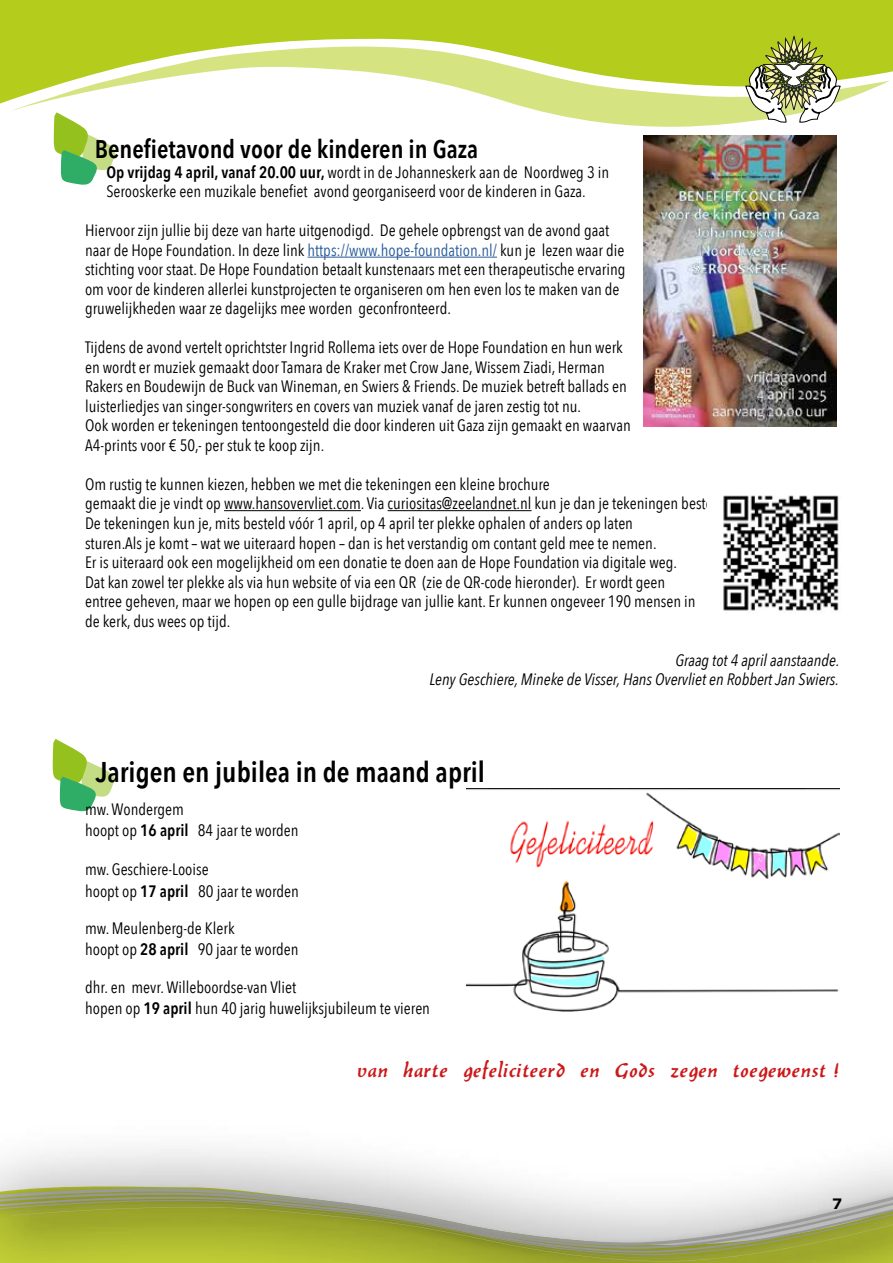
<style>
.page{position:relative;width:893px;height:1263px;background:#fff}
.page>*{position:absolute;margin:0;border:0;box-sizing:border-box;transform-origin:0 0}
.t1{font:600 28.5px "Avenir Next Condensed";color:#000}
.t2{font:600 25.5px "Avenir Next Condensed";color:#000}
.t3{font:22.5px "Hackles";color:#cd1719}
.t4{font:16.5px/19.5px "Avenir Next Condensed";color:#000}
.t5{font:italic 16.5px/19.5px "Avenir Next Condensed";color:#000;text-align:right}
.t6{font:900 15px "Avenir";color:#000;scale:1.08 1}
.s1{font-weight:600}
.s2{color:#275b9b}
</style>
<div class="page">
<img style="left:467px;top:789px;width:373px;height:223px">
<svg style="left:54px;top:127px;width:61px;height:58px"></svg>
<svg style="left:53px;top:739px;width:61px;height:73px"></svg>
<div style="left:0;top:0;width:893px;height:104px;background:#b4cc1b"></div>
<svg style="left:11px;top:47px;width:879px;height:80px"></svg>
<img style="left:0;top:1149px;width:893px;height:46px">
<img style="left:0;top:1195px;width:893px;height:68px">
<svg style="left:12px;top:1205px;width:881px;height:56px;background:#aeb563"></svg>
<hr style="left:308px;top:257px;width:189px;height:1px;background:#275b9b">
<hr style="left:224px;top:510px;width:137px;height:1px;background:#000">
<hr style="left:388px;top:510px;width:144px;height:1px;background:#000">
<svg style="left:746px;top:36px;width:94px;height:86px"></svg>
<img style="left:723px;top:495px;width:116px;height:116px">
<img style="left:643px;top:135px;width:194px;height:291px">
<h2 class="t2" style="left:95px;top:127px;width:385px">Benefietavond voor de kinderen in Gaza</h2>
<p class="t4" style="left:106px;top:162px;width:504px"><span class="s1">Op vrijdag 4 april, vanaf 20.00 uur,</span> wordt in de Johanneskerk aan de Noordweg 3 in<br>Serooskerke een muzikale benefiet avond georganiseerd voor de kinderen in Gaza.</p>
<p class="t4" style="left:85px;top:220px;width:542px">Hiervoor zijn jullie bij deze van harte uitgenodigd. De gehele opbrengst van de avond gaat naar de Hope Foundation. In deze link <span class="s2">https://www.hope-foundation.nl/</span> kun je lezen waar die stichting voor staat. De Hope Foundation betaalt kunstenaars met een therapeutische ervaring om voor de kinderen allerlei kunstprojecten te organiseren om hen even los te maken van de gruwelijkheden waar ze dagelijks mee worden geconfronteerd.</p>
<p class="t4" style="left:85px;top:337px;width:547px">Tijdens de avond vertelt oprichtster Ingrid Rollema iets over de Hope Foundation en hun werk en wordt er muziek gemaakt door Tamara de Kraker met Crow Jane, Wissem Ziadi, Herman Rakers en Boudewijn de Buck van Wineman, en Swiers &amp; Friends. De muziek betreft ballads en luisterliedjes van singer-songwriters en covers van muziek vanaf de jaren zestig tot nu.<br>Ook worden er tekeningen tentoongesteld die door kinderen uit Gaza zijn gemaakt en waarvan A4-prints voor € 50,- per stuk te koop zijn.</p>
<p class="t4" style="left:85px;top:474px;width:655px">Om rustig te kunnen kiezen, hebben we met die tekeningen een kleine brochure<br>gemaakt die je vindt op www.hansovervliet.com. Via curiositas@zeelandnet.nl kun je dan je tekeningen bestellen.<br>De tekeningen kun je, mits besteld vóór 1 april, op 4 april ter plekke ophalen of anders op laten<br>sturen.Als je komt – wat we uiteraard hopen – dan is het verstandig om contant geld mee te nemen.<br>Er is uiteraard ook een mogelijkheid om een donatie te doen aan de Hope Foundation via digitale weg.<br>Dat kan zowel ter plekke als via hun website of via een QR (zie de QR-code hieronder). Er wordt geen<br>entree geheven, maar we hopen op een gulle bijdrage van jullie kant. Er kunnen ongeveer 190 mensen in<br>de kerk, dus wees op tijd.</p>
<p class="t5" style="left:429px;top:650px;width:412px">Graag tot 4 april aanstaande.<br>Leny Geschiere, Mineke de Visser, Hans Overvliet en Robbert Jan Swiers.</p>
<h1 class="t1" style="left:96px;top:748px;width:391px">Jarigen en jubilea in de maand april</h1>
<p class="t4" style="left:85px;top:798px;width:215px;line-height:21px">mw. Wondergem<br>hoopt op <span class="s1">16 april</span> 84 jaar te worden</p>
<p class="t4" style="left:85px;top:858px;width:215px;line-height:21px">mw. Geschiere-Looise<br>hoopt op <span class="s1">17 april</span> 80 jaar te worden</p>
<p class="t4" style="left:85px;top:917px;width:215px;line-height:21px">mw. Meulenberg-de Klerk<br>hoopt op <span class="s1">28 april</span> 90 jaar te worden</p>
<p class="t4" style="left:85px;top:975px;width:346px;line-height:21px">dhr. en mevr. Willeboordse-van Vliet<br>hopen op <span class="s1">19 april</span> hun 40 jarig huwelijksjubileum te vieren</p>
<h3 class="t3" style="left:357px;top:1055px;width:483px">van harte gefeliciteerd en Gods zegen toegewenst !</h3>
<p class="t6" style="left:833px;top:1191px;width:10px">7</p>
</div>
